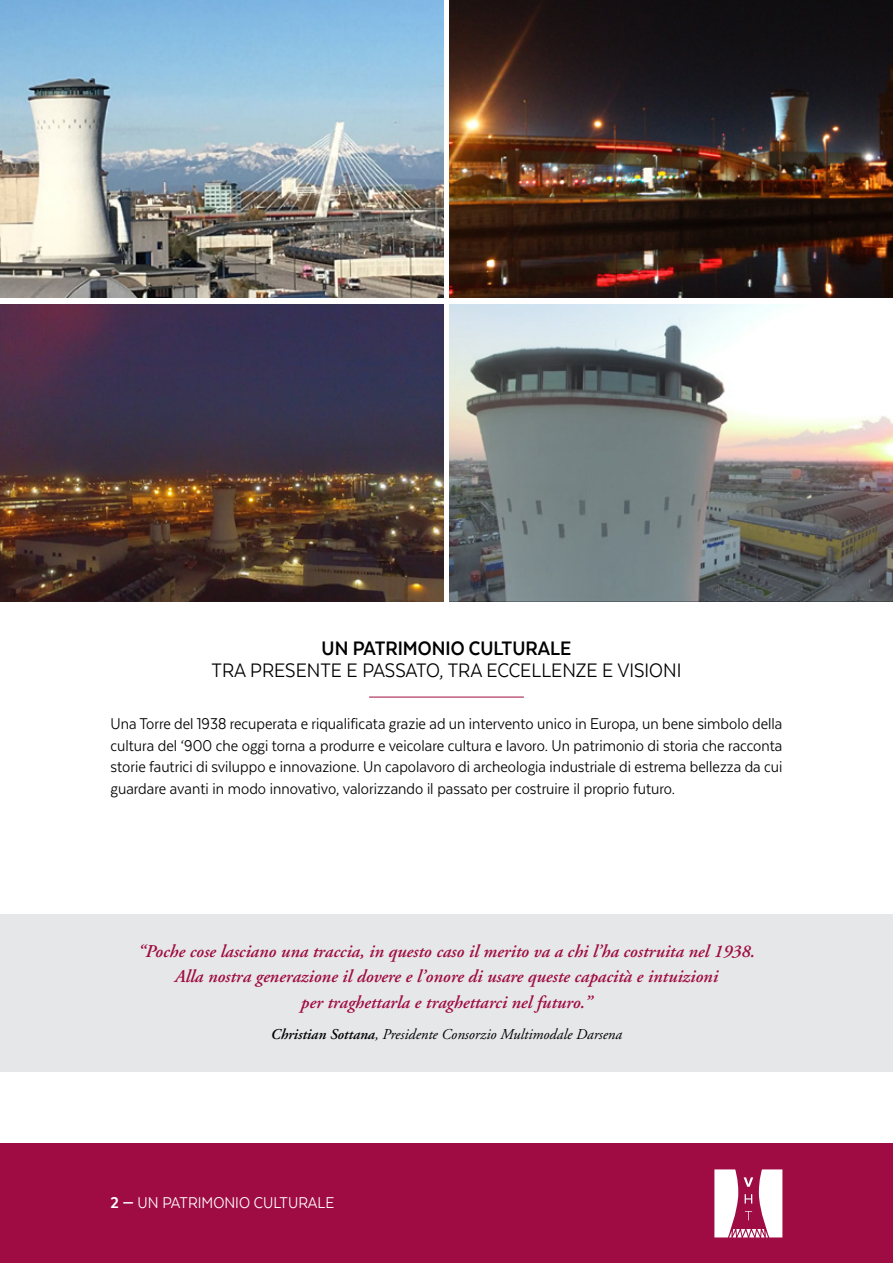
<style>
.page{position:relative;width:893px;height:1263px;background:#fff}
.page>*{position:absolute;margin:0;border:0;box-sizing:border-box;transform-origin:0 0}
.t1{font:22.5px "Texta Narrow";color:#000}
.t2{font:700 22.5px "Texta Narrow";color:#000}
.t3{font:18px/21.6px "Texta Narrow";color:#000;text-align:justify}
.t4{font:italic 600 18px/25.5px "Adobe Garamond";color:#9f0c43;text-align:center}
.t5{font:18px "Texta Narrow";color:#fff}
.t6{font:italic 15px "Adobe Garamond";color:#000}
.s1{font-weight:600}
.s2{font-weight:700}
</style>
<div class="page">
<div style="left:0;top:1144px;width:893px;height:119px;background:#9f0c43"></div>
<svg style="left:714px;top:1169px;width:68px;height:68px"></svg>
<img style="left:0;top:304px;width:444px;height:298px">
<img style="left:0;top:0;width:444px;height:298px">
<img style="left:449px;top:304px;width:444px;height:298px">
<img style="left:449px;top:0;width:444px;height:298px">
<div style="left:0;top:914px;width:893px;height:157px;background:#e6e7e8"></div>
<hr style="left:369px;top:697px;width:155px;height:1px;background:#9f0c43">
<p class="t2" style="left:322px;top:636px;width:251px">UN PATRIMONIO CULTURALE</p>
<p class="t1" style="left:212px;top:659px;width:471px">TRA PRESENTE E PASSATO, TRA ECCELLENZE E VISIONI</p>
<p class="t3" style="left:111px;top:712px;width:673px">Una Torre del 1938 recuperata e riqualificata grazie ad un intervento unico in Europa, un bene simbolo della cultura del ‘900 che oggi torna a produrre e veicolare cultura e lavoro. Un patrimonio di storia che racconta storie fautrici di sviluppo e innovazione. Un capolavoro di archeologia industriale di estrema bellezza da cui guardare avanti in modo innovativo, valorizzando il passato per costruire il proprio futuro.</p>
<p class="t4" style="left:138px;top:939px;width:619px">“Poche cose lasciano una traccia, in questo caso il merito va a chi l’ha costruita nel 1938.<br>Alla nostra generazione il dovere e l’onore di usare queste capacità e intuizioni<br>per traghettarla e traghettarci nel futuro.”</p>
<p class="t6" style="left:271px;top:1027px;width:353px"><span class="s1">Christian Sottana</span>, Presidente Consorzio Multimodale Darsena</p>
<p class="t5" style="left:111px;top:1194px;width:225px"><span class="s2">2 —</span> UN PATRIMONIO CULTURALE</p>
</div>
